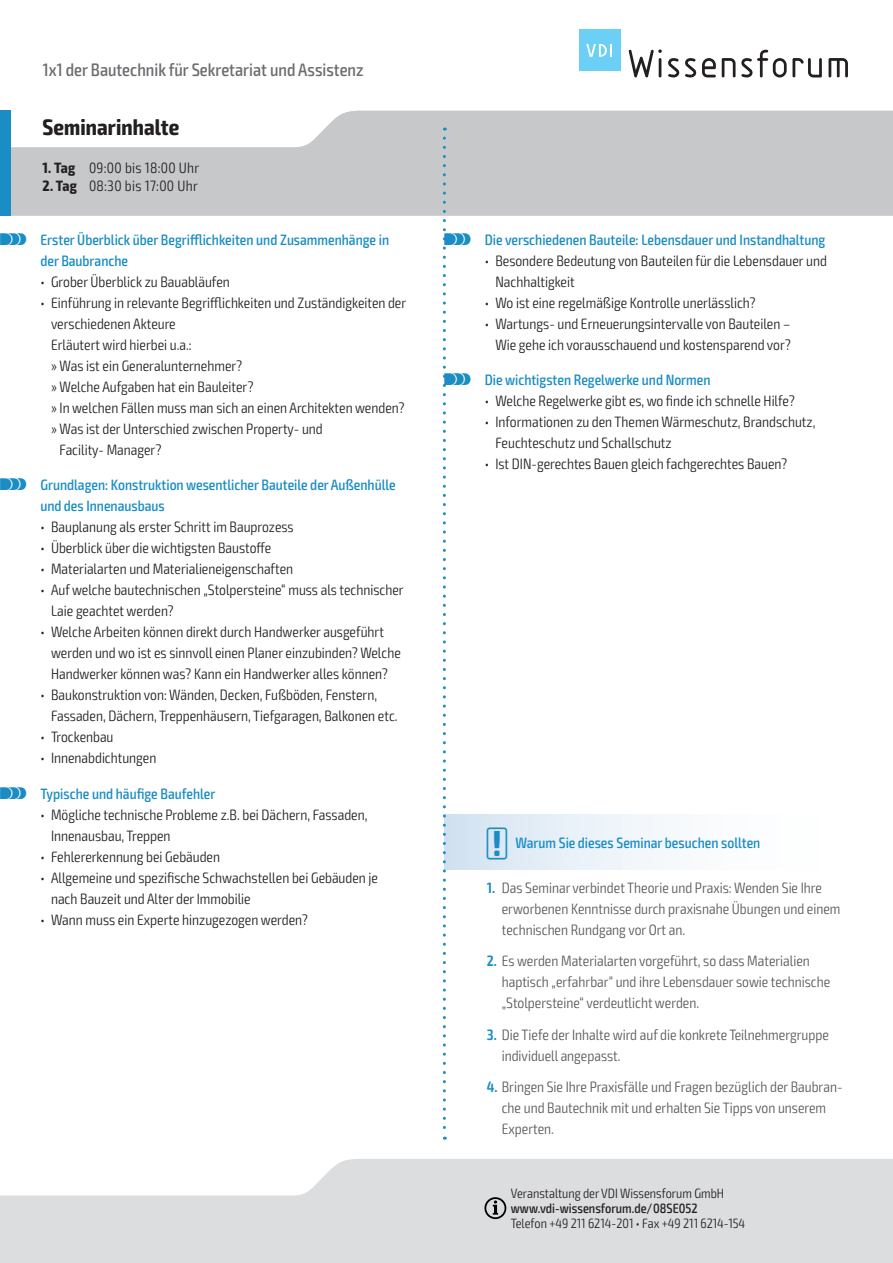
<style>
.page{position:relative;width:893px;height:1263px;background:#fff}
.page>*{position:absolute;margin:0;border:0;box-sizing:border-box;transform-origin:0 0}
.t1{font:700 condensed 22.5px "Exo 2";letter-spacing:.005em;color:#231f20}
.t2{font:500 condensed 18px "Exo 2";color:#6c6d70}
.t3{font:300 condensed 15px/21px "Exo 2";color:#231f20}
.t4{font:300 condensed 15px/21px "Exo 2";color:#57585a}
.t5{font:500 condensed 15px/21px "Exo 2";color:#1a8dc4}
.t6{font:300 condensed 15px "Exo 2";letter-spacing:.02em;color:#231f20}
.t7{font:300 condensed 13.5px "Exo 2";color:#231f20}
.t8{font:500 condensed 13.5px "Exo 2";color:#231f20}
.s1{font-weight:700}
.s2{font-family:"VDI Iconset S4 A Regular";font-weight:400;font-stretch:normal}
.s3{font-weight:600;color:#1a8dc4}
</style>
<div class="page">
<svg style="left:0;top:1159px;width:893px;height:104px;background:#e0e1e3"></svg>
<svg style="left:11px;top:111px;width:882px;height:105px;background:#cdced0"></svg>
<div style="left:0;top:111px;width:11px;height:105px;background:#1a8dc4"></div>
<svg style="left:484px;top:1197px;width:22px;height:22px"></svg>
<svg style="left:629px;top:49px;width:33px;height:28px"></svg>
<svg style="left:668px;top:58px;width:11px;height:19px"></svg>
<svg style="left:685px;top:58px;width:11px;height:19px"></svg>
<svg style="left:702px;top:58px;width:14px;height:19px"></svg>
<svg style="left:722px;top:58px;width:13px;height:19px"></svg>
<svg style="left:741px;top:50px;width:81px;height:27px"></svg>
<svg style="left:828px;top:58px;width:20px;height:19px"></svg>
<div style="left:579px;top:30px;width:41px;height:41px;background:#6bcff6"></div>
<svg style="left:586px;top:44px;width:26px;height:13px"></svg>
<div style="left:444px;top:814px;width:406px;height:55px;background:linear-gradient(to right,#d8e6f3,#fff)"></div>
<svg style="left:443px;top:138px;width:3px;height:1002px"></svg>
<p class="t2" style="left:43px;top:59px;width:323px">1x1 der Bautechnik für Sekretariat und Assistenz</p>
<h1 class="t1" style="left:43px;top:113px;width:138px">Seminarinhalte</h1>
<p class="t6" style="left:43px;top:159px;width:158px"><span class="s1">1. Tag</span> 09:00 bis 18:00 Uhr</p>
<p class="t6" style="left:43px;top:177px;width:157px"><span class="s1">2. Tag</span> 08:30 bis 17:00 Uhr</p>
<p class="t5" style="left:40px;top:229px;width:350px;text-indent:-40px"><span class="s2">S</span> Erster Überblick über Begrifflichkeiten und Zusammenhänge in der Baubranche</p>
<p class="t3" style="left:40px;top:271px;width:191px">• Grober Überblick zu Bauabläufen</p>
<p class="t3" style="left:40px;top:292px;width:367px">• Einführung in relevante Begrifflichkeiten und Zuständigkeiten der</p>
<p class="t3" style="left:51px;top:313px;width:126px">verschiedenen Akteure</p>
<p class="t3" style="left:51px;top:334px;width:142px">Erläutert wird hierbei u.a.:</p>
<p class="t3" style="left:51px;top:355px;width:193px">» Was ist ein Generalunternehmer?</p>
<p class="t3" style="left:51px;top:376px;width:204px">» Welche Aufgaben hat ein Bauleiter?</p>
<p class="t3" style="left:51px;top:397px;width:355px">» In welchen Fällen muss man sich an einen Architekten wenden?</p>
<p class="t3" style="left:51px;top:418px;width:273px">» Was ist der Unterschied zwischen Property- und</p>
<p class="t3" style="left:60px;top:439px;width:104px">Facility- Manager?</p>
<p class="t5" style="left:40px;top:475px;width:357px;text-indent:-40px"><span class="s2">S</span> Grundlagen: Konstruktion wesentlicher Bauteile der Außenhülle und des Innenausbaus</p>
<p class="t3" style="left:40px;top:517px;width:255px">• Bauplanung als erster Schritt im Bauprozess</p>
<p class="t3" style="left:40px;top:538px;width:233px">• Überblick über die wichtigsten Baustoffe</p>
<p class="t3" style="left:40px;top:559px;width:254px">• Materialarten und Materialieneigenschaften</p>
<p class="t3" style="left:51px;top:580px;width:354px;text-indent:-11px">• Auf welche bautechnischen „Stolpersteine“ muss als technischer<br>Laie geachtet werden?</p>
<p class="t3" style="left:51px;top:622px;width:351px;text-indent:-11px">• Welche Arbeiten können direkt durch Handwerker ausgeführt werden und wo ist es sinnvoll einen Planer einzubinden? Welche<br>Handwerker können was? Kann ein Handwerker alles können?</p>
<p class="t3" style="left:51px;top:685px;width:348px;text-indent:-11px">• Baukonstruktion von: Wänden, Decken, Fußböden, Fenstern,<br>Fassaden, Dächern, Treppenhäusern, Tiefgaragen, Balkonen etc.</p>
<p class="t3" style="left:40px;top:727px;width:75px">• Trockenbau</p>
<p class="t3" style="left:40px;top:748px;width:117px">• Innenabdichtungen</p>
<p class="t5" style="left:0;top:784px;width:217px"><span class="s2">S</span> Typische und häufige Baufehler</p>
<p class="t3" style="left:51px;top:805px;width:318px;text-indent:-11px">• Mögliche technische Probleme z.B. bei Dächern, Fassaden,<br>Innenausbau, Treppen</p>
<p class="t3" style="left:40px;top:847px;width:181px">• Fehlererkennung bei Gebäuden</p>
<p class="t3" style="left:51px;top:868px;width:328px;text-indent:-11px">• Allgemeine und spezifische Schwachstellen bei Gebäuden je nach Bauzeit und Alter der Immobilie</p>
<p class="t3" style="left:40px;top:910px;width:269px">• Wann muss ein Experte hinzugezogen werden?</p>
<p class="t5" style="left:444px;top:229px;width:383px"><span class="s2">S</span> Die verschiedenen Bauteile: Lebensdauer und Instandhaltung</p>
<p class="t3" style="left:495px;top:250px;width:333px;text-indent:-11px">• Besondere Bedeutung von Bauteilen für die Lebensdauer und<br>Nachhaltigkeit</p>
<p class="t3" style="left:485px;top:292px;width:272px">• Wo ist eine regelmäßige Kontrolle unerlässlich?</p>
<p class="t3" style="left:485px;top:313px;width:308px;text-align:right">• Wartungs- und Erneuerungsintervalle von Bauteilen –<br>Wie gehe ich vorausschauend und kostensparend vor?</p>
<p class="t5" style="left:444px;top:370px;width:268px"><span class="s2">S</span> Die wichtigsten Regelwerke und Normen</p>
<p class="t3" style="left:485px;top:391px;width:311px">• Welche Regelwerke gibt es, wo finde ich schnelle Hilfe?</p>
<p class="t3" style="left:495px;top:412px;width:322px;text-indent:-11px">• Informationen zu den Themen Wärmeschutz, Brandschutz,<br>Feuchteschutz und Schallschutz</p>
<p class="t3" style="left:485px;top:454px;width:304px">• Ist DIN-gerechtes Bauen gleich fachgerechtes Bauen?</p>
<p class="t5" style="left:487px;top:832px;width:275px"><span class="s2">!</span> Warum Sie dieses Seminar besuchen sollten</p>
<p class="t4" style="left:502px;top:877px;width:340px;text-indent:-15px"><span class="s3">1.</span> Das Seminar verbindet Theorie und Praxis: Wenden Sie Ihre erworbenen Kenntnisse durch praxisnahe Übungen und einem technischen Rundgang vor Ort an.</p>
<p class="t4" style="left:502px;top:951px;width:330px;text-indent:-15px"><span class="s3">2.</span> Es werden Materialarten vorgeführt, so dass Materialien haptisch „erfahrbar“ und ihre Lebensdauer sowie technische „Stolpersteine“ verdeutlicht werden.</p>
<p class="t4" style="left:502px;top:1024px;width:329px;text-indent:-15px"><span class="s3">3.</span> Die Tiefe der Inhalte wird auf die konkrete Teilnehmergruppe individuell angepasst.</p>
<p class="t4" style="left:502px;top:1077px;width:342px;text-indent:-15px"><span class="s3">4.</span> Bringen Sie Ihre Praxisfälle und Fragen bezüglich der Baubran&shy;che und Bautechnik mit und erhalten Sie Tipps von unserem<br>Experten.</p>
<p class="t7" style="left:511px;top:1185px;width:215px">Veranstaltung der VDI Wissensforum GmbH</p>
<p class="t8" style="left:511px;top:1200px;width:188px">www.vdi-wissensforum.de/08SE052</p>
<p class="t7" style="left:511px;top:1215px;width:236px">Telefon +49 211 6214-201 • Fax +49 211 6214-154</p>
</div>
